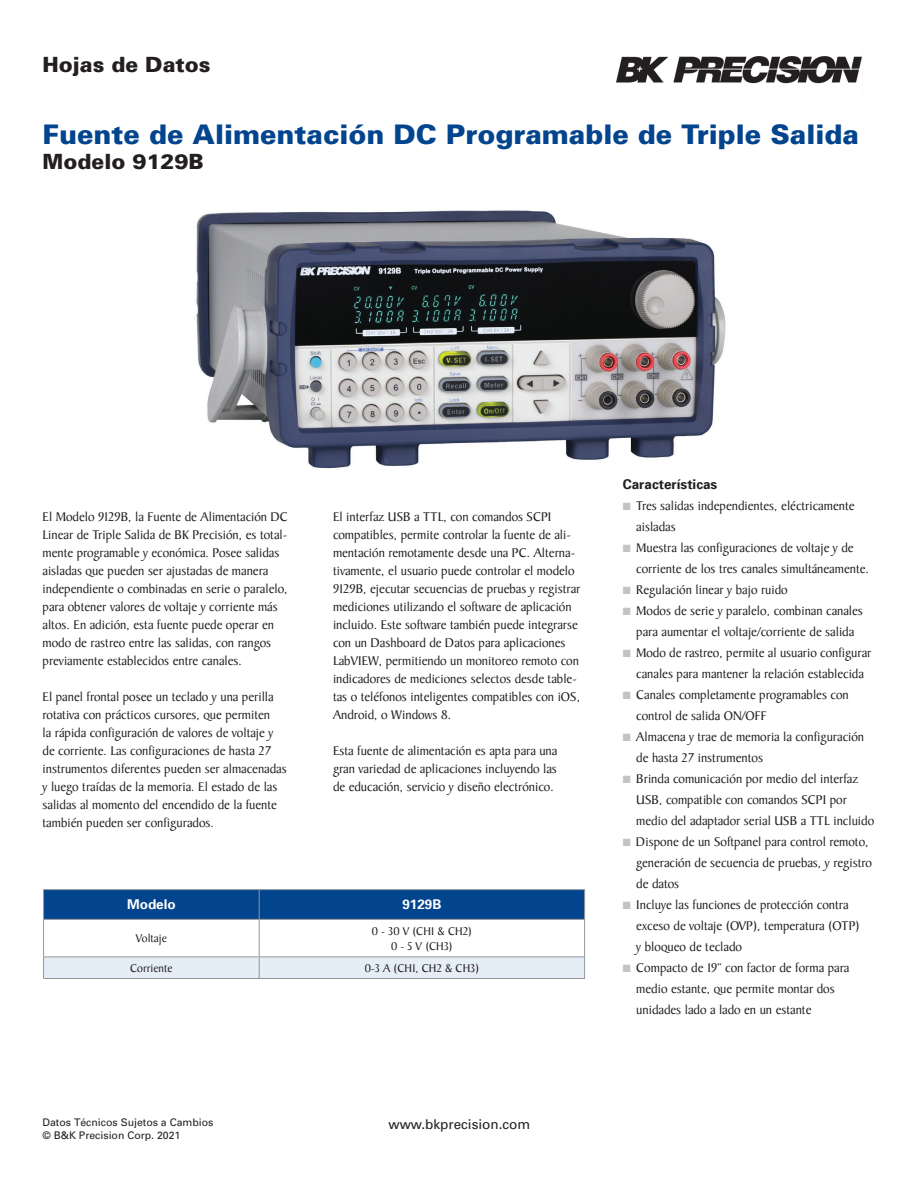
<style>
.page{position:relative;width:918px;height:1188px;background:#fff}
.page>*{position:absolute;margin:0;border:0;box-sizing:border-box;transform-origin:0 0}
.t1{font:900 27px "Univers";color:#02448d}
.t2{font:900 21px "Univers";color:#231f20}
.t3{font:13.5px/18px "Baker Signet";color:#231f20}
.t4{font:13.5px "Univers";color:#231f20}
.t5{font:700 13.5px "Univers 65";color:#231f20}
.t6{font:700 13.5px "Univers 65";color:#fff}
.t7{font:12px/14.4px "Baker Signet";color:#231f20;text-align:center}
.t8{font:10.5px/12.6px "Univers";color:#231f20}
.s1{color:#c4c3c3}
</style>
<div class="page">
<img style="left:616px;top:56px;width:246px;height:28px">
<hr style="left:43px;top:889px;width:216px;height:1px;background:#939598">
<hr style="left:259px;top:889px;width:326px;height:1px;background:#939598">
<svg style="left:43px;top:890px;width:542px;height:29px;background:#04458d"></svg>
<hr style="left:43px;top:919px;width:216px;height:1px;background:#939598">
<hr style="left:43px;top:920px;width:1px;height:37px;background:#939598">
<hr style="left:259px;top:919px;width:326px;height:1px;background:#939598">
<hr style="left:259px;top:920px;width:1px;height:37px;background:#939598">
<hr style="left:584px;top:920px;width:1px;height:37px;background:#939598">
<div style="left:43px;top:957px;width:542px;height:21px;background:#e5eef7"></div>
<hr style="left:43px;top:978px;width:216px;height:1px;background:#939598">
<hr style="left:259px;top:978px;width:326px;height:1px;background:#939598">
<img style="left:196px;top:210px;width:530px;height:259px">
<h2 class="t2" style="left:43px;top:51px;width:169px">Hojas de Datos</h2>
<h1 class="t1" style="left:43px;top:118px;width:818px">Fuente de Alimentación DC Programable de Triple Salida</h1>
<h2 class="t2" style="left:43px;top:149px;width:163px">Modelo 9129B</h2>
<p class="t3" style="left:43px;top:509px;width:247px">El Modelo 9129B, la Fuente de Alimentación DC Linear de Triple Salida de BK Precisión, es total&shy;mente programable y económica. Posee salidas aisladas que pueden ser ajustadas de manera independiente o combinadas en serie o paralelo, para obtener valores de voltaje y corriente más altos. En adición, esta fuente puede operar en modo de rastreo entre las salidas, con rangos previamente establecidos entre canales.</p>
<p class="t3" style="left:43px;top:689px;width:246px">El panel frontal posee un teclado y una perilla rotativa con prácticos cursores, que permiten<br>la rápida configuración de valores de voltaje y de corriente. Las configuraciones de hasta 27 instrumentos diferentes pueden ser almacenadas y luego traídas de la memoria. El estado de las salidas al momento del encendido de la fuente también pueden ser configurados.</p>
<p class="t3" style="left:333px;top:509px;width:249px">El interfaz USB a TTL, con comandos SCPI compatibles, permite controlar la fuente de ali&shy;mentación remotamente desde una PC. Alterna&shy;tivamente, el usuario puede controlar el modelo 9129B, ejecutar secuencias de pruebas y registrar mediciones utilizando el software de aplicación incluido. Este software también puede integrarse con un Dashboard de Datos para aplicaciones LabVIEW, permitiendo un monitoreo remoto con indicadores de mediciones selectos desde table&shy;tas o teléfonos inteligentes compatibles con iOS, Android, o Windows 8.</p>
<p class="t3" style="left:333px;top:742px;width:226px;text-align:justify">Esta fuente de alimentación es apta para una gran variedad de aplicaciones incluyendo las de educación, servicio y diseño electrónico.</p>
<p class="t6" style="left:127px;top:896px;width:50px">Modelo</p>
<p class="t6" style="left:402px;top:896px;width:41px">9129B</p>
<p class="t7" style="left:136px;top:932px;width:32px">Voltaje</p>
<p class="t7" style="left:372px;top:924px;width:102px">0 - 30 V (CH1 &amp; CH2)<br>0 - 5 V (CH3)</p>
<p class="t7" style="left:130px;top:961px;width:44px">Corriente</p>
<p class="t7" style="left:365px;top:961px;width:116px">0-3 A (CH1, CH2 &amp; CH3)</p>
<p class="t8" style="left:43px;top:1116px;width:172px">Datos Técnicos Sujetos a Cambios © B&amp;K Precision Corp. 2021</p>
<p class="t4" style="left:388px;top:1117px;width:143px">www.bkprecision.com</p>
<p class="t5" style="left:623px;top:476px;width:96px">Características</p>
<p class="t3" style="left:636px;top:496px;width:220px;line-height:21px;text-indent:-14px"><span class="s1">■</span> Tres salidas independientes, eléctricamente aisladas</p>
<p class="t3" style="left:636px;top:538px;width:234px;line-height:21px;text-indent:-14px"><span class="s1">■</span> Muestra las configuraciones de voltaje y de corriente de los tres canales simultáneamente.</p>
<p class="t3" style="left:623px;top:582px;width:166px"><span class="s1">■</span> Regulación linear y bajo ruido</p>
<p class="t3" style="left:623px;top:601px;width:242px;line-height:21px;text-align:center"><span class="s1">■</span> Modos de serie y paralelo, combinan canales para aumentar el voltaje/corriente de salida</p>
<p class="t3" style="left:623px;top:643px;width:250px;line-height:21px;text-align:center"><span class="s1">■</span> Modo de rastreo, permite al usuario configurar canales para mantener la relación establecida</p>
<p class="t3" style="left:636px;top:685px;width:214px;line-height:21px;text-indent:-14px"><span class="s1">■</span> Canales completamente programables con control de salida ON/OFF</p>
<p class="t3" style="left:636px;top:727px;width:229px;line-height:21px;text-indent:-14px"><span class="s1">■</span> Almacena y trae de memoria la configuración de hasta 27 instrumentos</p>
<p class="t3" style="left:636px;top:769px;width:239px;line-height:21px;text-indent:-14px"><span class="s1">■</span> Brinda comunicación por medio del interfaz<br>USB, compatible con comandos SCPI por medio del adaptador serial USB a TTL incluido</p>
<p class="t3" style="left:636px;top:832px;width:237px;line-height:21px;text-indent:-14px"><span class="s1">■</span> Dispone de un Softpanel para control remoto, generación de secuencia de pruebas, y registro de datos</p>
<p class="t3" style="left:636px;top:895px;width:225px;line-height:21px;text-indent:-14px"><span class="s1">■</span> Incluye las funciones de protección contra exceso de voltaje (OVP), temperatura (OTP) y bloqueo de teclado</p>
<p class="t3" style="left:636px;top:958px;width:215px;line-height:21px;text-indent:-14px"><span class="s1">■</span> Compacto de 19” con factor de forma para medio estante, que permite montar dos unidades lado a lado en un estante</p>
</div>
